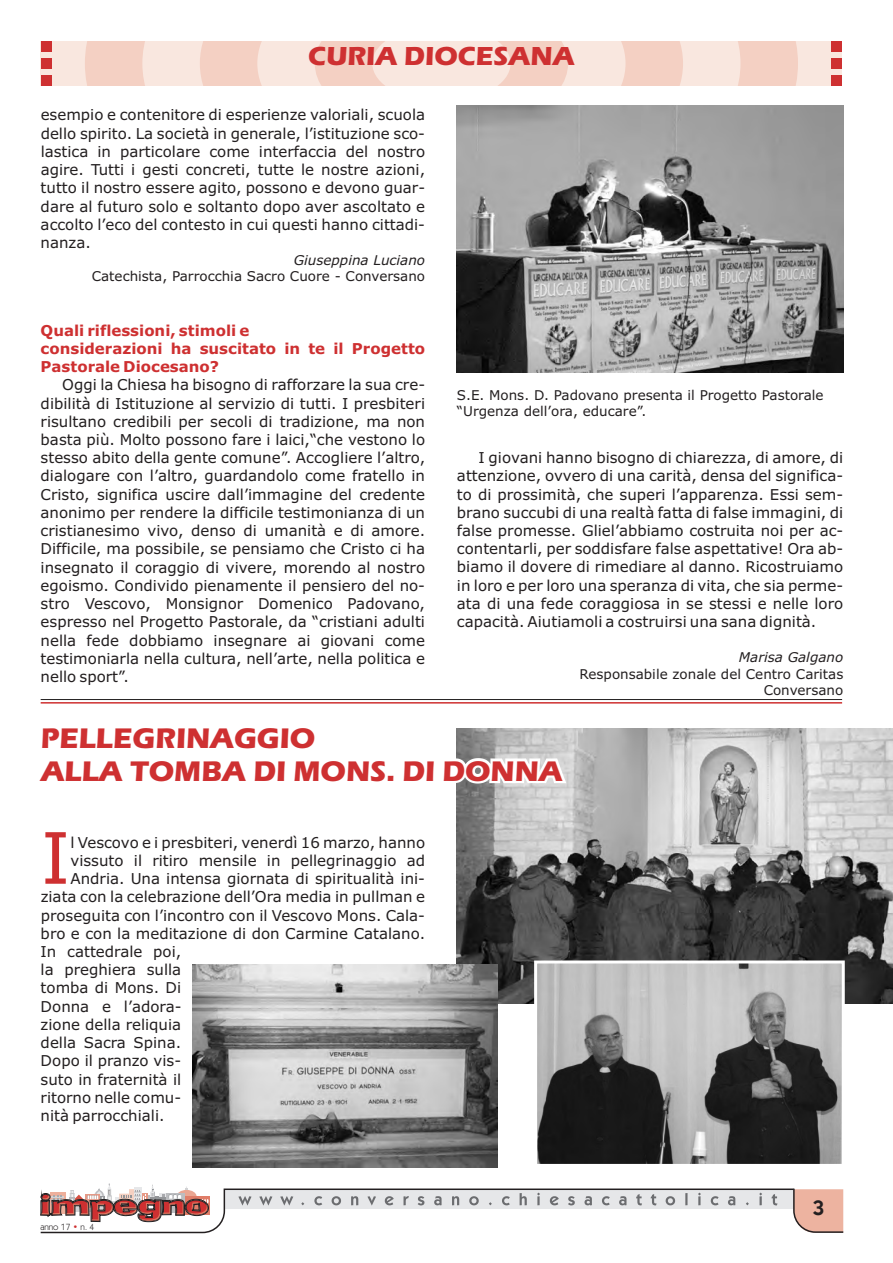
<style>
.page{position:relative;width:893px;height:1263px;background:#fff}
.page>*{position:absolute;margin:0;border:0;box-sizing:border-box;transform-origin:0 0}
.t1{font:70.95px "Verdana";color:#ce3031}
.t2{font:700 29.4px/32.5px "Eras ITC";color:#ce3031}
.t3{font:700 27px "Eras ITC";color:#ce3031}
.t4{font:600 21px "Kabel IT Cby BT";color:#231f20}
.t5{font:15px/18.3px "Verdana";color:#231f20;text-align:justify}
.t6{font:700 15px/18.3px "Verdana";color:#ce3031}
.t7{font:13.5px/16.4px "Verdana";color:#231f20;text-align:right}
.t8{font:italic 13.5px "Verdana";color:#231f20}
.t9{font:9px "Kabel IT Cby BT";color:#231f20}
.t10{font:9px "Kabel IT Cby BT";color:#ce3031}
</style>
<div class="page">
<div style="left:41px;top:41px;width:801px;height:44px;background:#f9e7df"></div>
<svg style="left:85px;top:41px;width:713px;height:44px"></svg>
<div style="left:41px;top:41px;width:11px;height:11px;background:#ce3031"></div>
<div style="left:41px;top:75px;width:11px;height:11px;background:#ce3031"></div>
<div style="left:41px;top:58px;width:11px;height:11px;background:#ce3031"></div>
<div style="left:831px;top:41px;width:11px;height:11px;background:#ce3031"></div>
<div style="left:831px;top:75px;width:11px;height:11px;background:#ce3031"></div>
<div style="left:831px;top:58px;width:11px;height:11px;background:#ce3031"></div>
<svg style="left:40px;top:1183px;width:804px;height:51px"></svg>
<img style="left:457px;top:105px;width:386px;height:267px">
<hr style="left:41px;top:699px;width:801px;height:1px;background:#231f20">
<hr style="left:41px;top:702px;width:801px;height:1px;background:#ce3031">
<img style="left:456px;top:728px;width:437px;height:276px">
<img style="left:192px;top:964px;width:305px;height:204px">
<svg style="left:456px;top:728px;width:110px;height:55px"></svg>
<img style="left:538px;top:964px;width:303px;height:199px">
<div style="left:534px;top:960px;width:311px;height:207px;border:3px solid #fff"></div>
<h3 class="t3" style="left:308px;top:46px;width:268px">CURIA DIOCESANA</h3>
<p class="t5" style="left:41px;top:107px;width:386px">esempio e contenitore di esperienze valoriali, scuola dello spirito. La società in generale, l’istituzione sco&shy;lastica in particolare come interfaccia del nostro agire. Tutti i gesti concreti, tutte le nostre azioni, tutto il nostro essere agito, possono e devono guar&shy;dare al futuro solo e soltanto dopo aver ascoltato e accolto l’eco del contesto in cui questi hanno cittadi&shy;nanza.</p>
<p class="t8" style="left:294px;top:254px;width:133px">Giuseppina Luciano</p>
<p class="t7" style="left:92px;top:269px;width:335px">Catechista, Parrocchia Sacro Cuore - Conversano</p>
<p class="t6" style="left:41px;top:322px;width:386px">Quali riflessioni, stimoli e<br>considerazioni ha suscitato in te il Progetto<br>Pastorale Diocesano?</p>
<p class="t5" style="left:41px;top:377px;width:386px;text-indent:22px">Oggi la Chiesa ha bisogno di rafforzare la sua cre&shy;dibilità di Istituzione al servizio di tutti. I presbiteri risultano credibili per secoli di tradizione, ma non basta più. Molto possono fare i laici,“che vestono lo stesso abito della gente comune”. Accogliere l’altro, dialogare con l’altro, guardandolo come fratello in Cristo, significa uscire dall’immagine del credente anonimo per rendere la difficile testimonianza di un cristianesimo vivo, denso di umanità e di amore.<br>Difficile, ma possibile, se pensiamo che Cristo ci ha insegnato il coraggio di vivere, morendo al nostro egoismo. Condivido pienamente il pensiero del no&shy;stro Vescovo, Monsignor Domenico Padovano, espresso nel Progetto Pastorale, da “cristiani adulti nella fede dobbiamo insegnare ai giovani come testimoniarla nella cultura, nell’arte, nella politica e nello sport”.</p>
<p class="t7" style="left:457px;top:388px;width:368px;line-height:15.9px;text-align:left">S.E. Mons. D. Padovano presenta il Progetto Pastorale “Urgenza dell’ora, educare”.</p>
<p class="t5" style="left:457px;top:450px;width:388px;text-indent:22px">I giovani hanno bisogno di chiarezza, di amore, di attenzione, ovvero di una carità, densa del significa&shy;to di prossimità, che superi l’apparenza. Essi sem&shy;brano succubi di una realtà fatta di false immagini, di false promesse. Gliel’abbiamo costruita noi per ac&shy;contentarli, per soddisfare false aspettative! Ora ab&shy;biamo il dovere di rimediare al danno. Ricostruiamo in loro e per loro una speranza di vita, che sia perme&shy;ata di una fede coraggiosa in se stessi e nelle loro capacità. Aiutiamoli a costruirsi una sana dignità.</p>
<p class="t8" style="left:739px;top:652px;width:106px">Marisa Galgano</p>
<p class="t7" style="left:579px;top:666px;width:265px">Responsabile zonale del Centro Caritas<br>Conversano</p>
<h2 class="t2" style="left:41px;top:725px;width:524px">PELLEGRINAGGIO<br>ALLA TOMBA DI MONS. DI DONNA</h2>
<h1 class="t1" style="left:41px;top:829px;width:31px">I</h1>
<p class="t5" style="left:71px;top:834px;width:356px">l Vescovo e i presbiteri, venerdì 16 marzo, hanno</p>
<p class="t5" style="left:71px;top:852px;width:356px">vissuto il ritiro mensile in pellegrinaggio ad</p>
<p class="t5" style="left:70px;top:871px;width:356px">Andria. Una intensa giornata di spiritualità ini-</p>
<p class="t5" style="left:41px;top:889px;width:386px">ziata con la celebrazione dell’Ora media in pullman e</p>
<p class="t5" style="left:41px;top:907px;width:386px">proseguita con l’incontro con il Vescovo Mons. Cala-</p>
<p class="t5" style="left:41px;top:925px;width:386px">bro e con la meditazione di don Carmine Catalano.</p>
<p class="t5" style="left:41px;top:944px;width:142px">In cattedrale poi,</p>
<p class="t5" style="left:41px;top:962px;width:142px">la preghiera sulla</p>
<p class="t5" style="left:41px;top:980px;width:142px">tomba di Mons. Di</p>
<p class="t5" style="left:41px;top:998px;width:142px">Donna e l’adora-</p>
<p class="t5" style="left:41px;top:1016px;width:142px">zione della reliquia</p>
<p class="t5" style="left:41px;top:1035px;width:142px">della Sacra Spina.</p>
<p class="t5" style="left:41px;top:1053px;width:142px">Dopo il pranzo vis-</p>
<p class="t5" style="left:41px;top:1071px;width:142px">suto in fraternità il</p>
<p class="t5" style="left:41px;top:1089px;width:142px">ritorno nelle comu-</p>
<p class="t5" style="left:41px;top:1108px;width:125px">nità parrocchiali.</p>
<p class="t9" style="left:40px;top:1223px;width:55px">anno 17 n. 4</p>
<p class="t10" style="left:73px;top:1223px;width:7px">•</p>
<h3 class="t4" style="left:813px;top:1199px;width:13px">3</h3>
</div>
